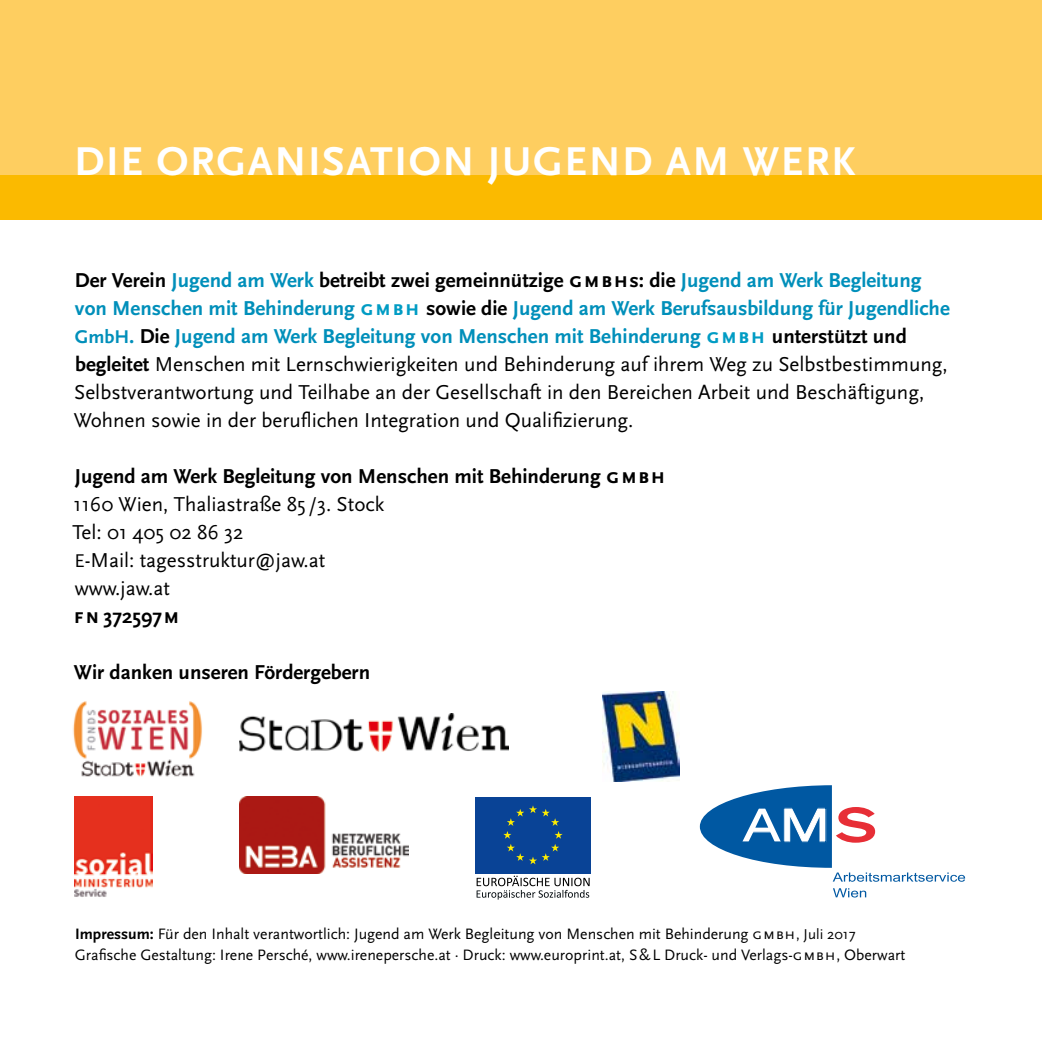
<style>
.page{position:relative;width:1042px;height:1042px;background:#fff}
.page>*{position:absolute;margin:0;border:0;box-sizing:border-box;transform-origin:0 0}
.t1{font:700 42px "Scala Sans Pro";letter-spacing:.04em;color:#fff}
.t2{font:21px/28px "Scala Sans Pro";color:#000}
.t3{font:700 21px "Scala Sans Pro";color:#000}
.t4{font:15.75px/21px "Scala Sans Pro";color:#000}
.s1{font-weight:700}
.s2{font-weight:700;color:#008fba}
.s3{font-weight:700;font-size:21.88px}
.s4{font-weight:700;font-size:21.88px;color:#009cc4}
.s5{font-weight:700;font-size:19.25px;color:#008fba}
.s6{font-size:19.25px}
.s7{font-size:14.88px}
</style>
<div class="page">
<svg style="left:476px;top:875px;width:113px;height:24px"></svg>
<div style="left:475px;top:797px;width:116px;height:76px;background:#094396"></div>
<svg style="left:503px;top:805px;width:60px;height:33px"></svg>
<svg style="left:507px;top:844px;width:52px;height:20px"></svg>
<div style="left:0;top:0;width:1042px;height:203px;background:#fece60"></div>
<img style="left:72px;top:701px;width:130px;height:76px">
<div style="left:0;top:175px;width:1042px;height:45px;background:#fbba00"></div>
<img style="left:240px;top:713px;width:269px;height:38px">
<img style="left:74px;top:796px;width:78px;height:101px">
<img style="left:240px;top:796px;width:169px;height:78px">
<img style="left:603px;top:692px;width:76px;height:89px">
<svg style="left:833px;top:888px;width:33px;height:9px"></svg>
<svg style="left:700px;top:785px;width:265px;height:97px"></svg>
<h1 class="t1" style="left:74px;top:137px;width:778px">Die Organisation Jugend am Werk</h1>
<p class="t2" style="left:74px;top:266px;width:877px"><span class="s1">Der Verein</span> <span class="s2">Jugend am Werk</span> <span class="s1">betreibt zwei gemeinnützige</span> <span class="s3">gmbh</span><span class="s1">s: die</span> <span class="s2">Jugend am Werk Begleitung von Menschen mit Behinderung</span> <span class="s4">gmbh</span> <span class="s1">sowie die</span> <span class="s2">Jugend am Werk Berufsausbildung für Jugendliche </span><span class="s5">GmbH</span> <span class="s2">.</span> <span class="s1">Die</span> <span class="s2">Jugend am Werk Begleitung von Menschen mit Behinderung</span> <span class="s4">gmbh</span> <span class="s1">unterstützt und begleitet</span> Menschen mit Lernschwierigkeiten und Behinderung auf ihrem Weg zu Selbstbestimmung, Selbstverantwortung und Teilhabe an der Gesellschaft in den Bereichen Arbeit und Beschäftigung, Wohnen sowie in der beruflichen Integration und Qualifizierung.</p>
<p class="t2" style="left:72px;top:462px;width:594px"><span class="s1">Jugend am Werk Begleitung von Menschen mit Behinderung</span> <span class="s3">gmbh<br></span>1160 Wien, Thaliastraße 85 /3. Stock<br>Tel: 01 405 02 86 32<br><span class="s6">E</span>-Mail: tagesstruktur@jaw.at<br>www.jaw.at<br><span class="s3">fn</span> <span class="s1">372597</span><span class="s3">m</span></p>
<p class="t3" style="left:74px;top:660px;width:298px">Wir danken unseren Fördergebern</p>
<p class="t4" style="left:75px;top:923px;width:832px"><span class="s1">I mpressum:</span> Für den Inhalt verantwortlich: Jugend am Werk Begleitung von Menschen mit Behinderung gmbh<span class="s7">, Juli 2017<br></span>Grafische Gestaltung: Irene Persché, www.irenepersche.at · Druck: www.europrint.at, S&amp;L Druck- und Verlags-gmbh, Oberwart</p>
</div>
